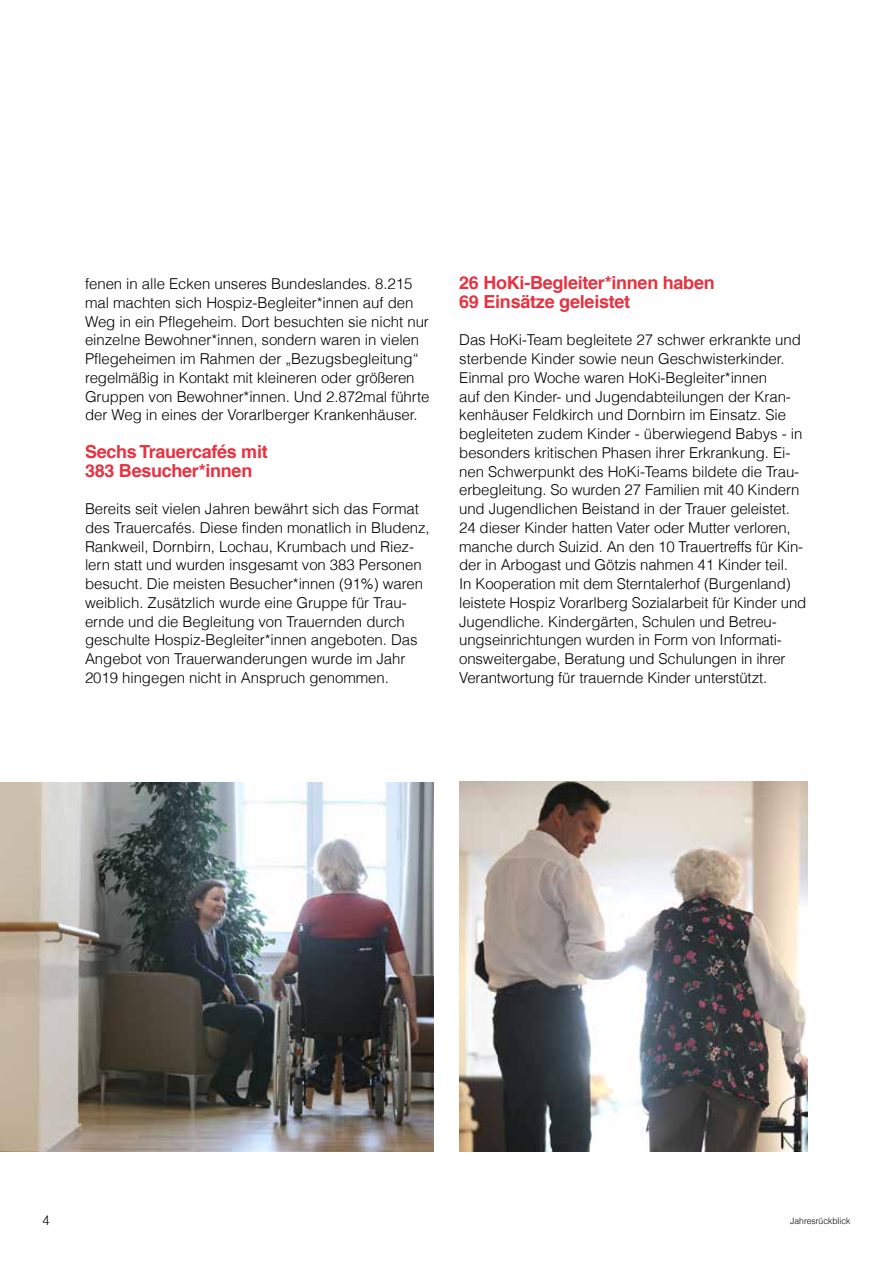
<style>
.page{position:relative;width:893px;height:1263px;background:#fff}
.page>*{position:absolute;margin:0;border:0;box-sizing:border-box;transform-origin:0 0}
.t1{font:700 18px/18.8px "Helveticafor Caritas";letter-spacing:-.015em;color:#e63241}
.t2{font:300 15px/18.8px "Helveticafor Caritas";letter-spacing:-.005em;color:#000}
.t3{font:300 13.5px "Helveticafor Caritas";color:#000;scale:.95 1}
.t4{font:300 9px "Helveticafor Caritas";color:#000;scale:.95 1}
</style>
<div class="page">
<img style="left:0;top:782px;width:434px;height:370px">
<img style="left:459px;top:782px;width:349px;height:369px">
<p class="t2" style="left:85px;top:274px;width:346px">fenen in alle Ecken unseres Bundeslandes. 8.215 mal machten sich Hospiz-Begleiter*innen auf den Weg in ein Pflegeheim. Dort besuchten sie nicht nur einzelne Bewohner*innen, sondern waren in vielen Pflegeheimen im Rahmen der „Bezugsbegleitung“ regelmäßig in Kontakt mit kleineren oder größeren Gruppen von Bewohner*innen. Und 2.872mal führte der Weg in eines der Vorarlberger Krankenhäuser.</p>
<p class="t1" style="left:85px;top:442px;width:184px">Sechs Trauercafés mit<br>383 Besucher*innen</p>
<p class="t2" style="left:85px;top:499px;width:346px">Bereits seit vielen Jahren bewährt sich das Format des Trauercafés. Diese finden monatlich in Bludenz, Rankweil, Dornbirn, Lochau, Krumbach und Riez&shy;lern statt und wurden insgesamt von 383 Personen besucht. Die meisten Besucher*innen (91%) waren weiblich. Zusätzlich wurde eine Gruppe für Trau&shy;ernde und die Begleitung von Trauernden durch geschulte Hospiz-Begleiter*innen angeboten. Das Angebot von Trauerwanderungen wurde im Jahr 2019 hingegen nicht in Anspruch genommen.</p>
<p class="t1" style="left:459px;top:273px;width:257px">26 HoKi-Begleiter*innen haben<br>69 Einsätze geleistet</p>
<p class="t2" style="left:459px;top:330px;width:349px">Das HoKi-Team begleitete 27 schwer erkrankte und sterbende Kinder sowie neun Geschwisterkinder.<br>Einmal pro Woche waren HoKi-Begleiter*innen<br>auf den Kinder- und Jugendabteilungen der Kran&shy;kenhäuser Feldkirch und Dornbirn im Einsatz. Sie begleiteten zudem Kinder - überwiegend Babys - in besonders kritischen Phasen ihrer Erkrankung. Ei&shy;nen Schwerpunkt des HoKi-Teams bildete die Trau&shy;erbegleitung. So wurden 27 Familien mit 40 Kindern und Jugendlichen Beistand in der Trauer geleistet.<br>24 dieser Kinder hatten Vater oder Mutter verloren, manche durch Suizid. An den 10 Trauertreffs für Kin&shy;der in Arbogast und Götzis nahmen 41 Kinder teil.<br>In Kooperation mit dem Sterntalerhof (Burgenland) leistete Hospiz Vorarlberg Sozialarbeit für Kinder und Jugendliche. Kindergärten, Schulen und Betreu&shy;ungseinrichtungen wurden in Form von Informati&shy;onsweitergabe, Beratung und Schulungen in ihrer Verantwortung für trauernde Kinder unterstützt.</p>
<p class="t3" style="left:43px;top:1211px;width:9px">4</p>
<p class="t4" style="left:790px;top:1215px;width:65px">Jahresrückblick</p>
</div>
